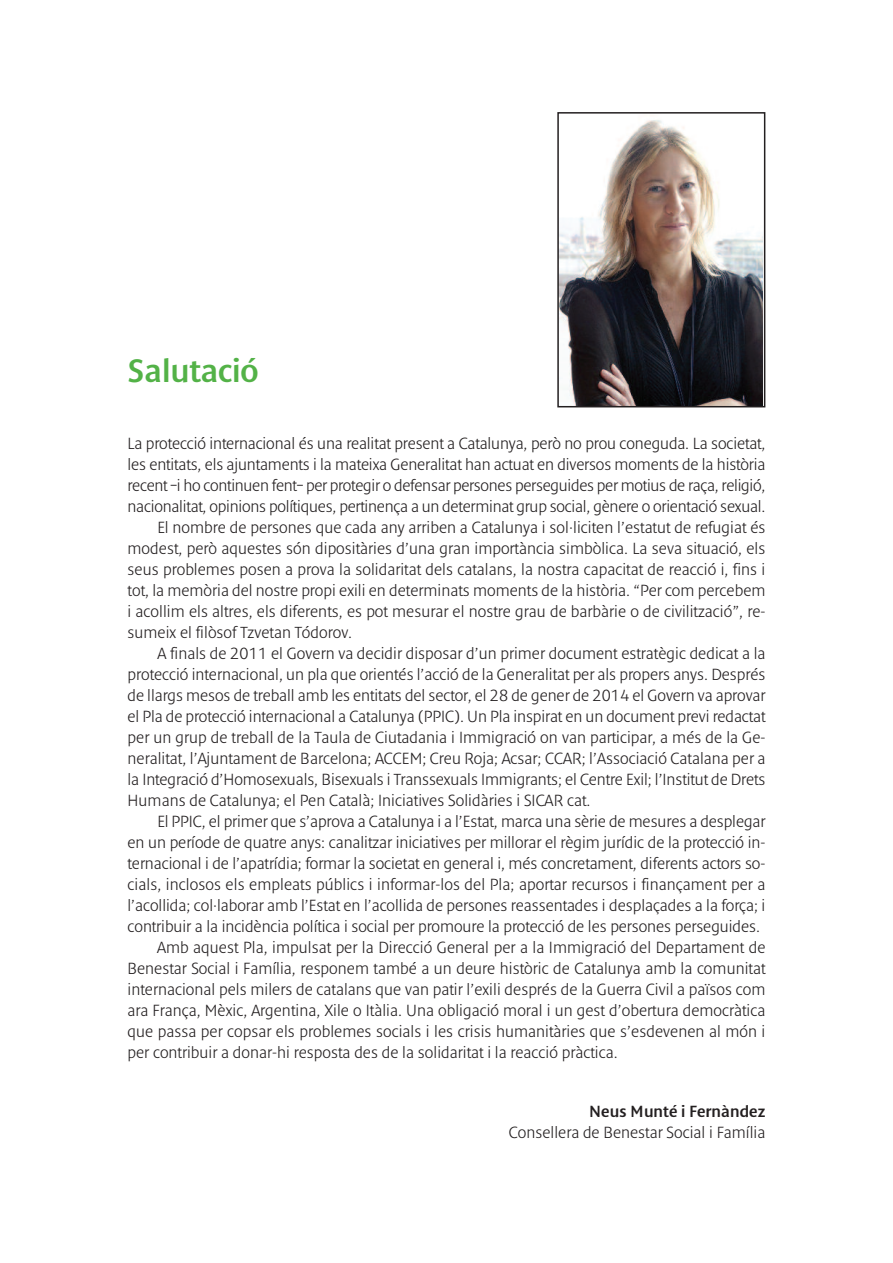
<style>
.page{position:relative;width:893px;height:1263px;background:#fff}
.page>*{position:absolute;margin:0;border:0;box-sizing:border-box;transform-origin:0 0}
.t1{font:600 33px "Denda New";color:#53b247}
.t2{font:300 16.5px/21px "Denda New";letter-spacing:.005em;color:#231f20;text-align:right}
.t3{font:300 16.5px "Denda New";letter-spacing:-.015em;color:#231f20}
.s1{font-weight:600}
</style>
<div class="page">
<img style="left:560px;top:120px;width:202px;height:284px">
<div style="left:557px;top:112px;width:208px;height:295px;border:2px solid #231f20"></div>
<p class="t1" style="left:128px;top:351px;width:133px">Salutació</p>
<p class="t2" style="left:128px;top:433px;width:639px">La protecció internacional és una realitat present a Catalunya, però no prou coneguda. La societat,</p>
<p class="t2" style="left:128px;top:454px;width:639px">les entitats, els ajuntaments i la mateixa Generalitat han actuat en diversos moments de la història</p>
<p class="t3" style="left:128px;top:476px;width:639px">recent –i ho continuen fent– per protegir o defensar persones perseguides per motius de raça, religió,</p>
<p class="t2" style="left:128px;top:496px;width:639px">nacionalitat, opinions polítiques, pertinença a un determinat grup social, gènere o orientació sexual.</p>
<p class="t2" style="left:157px;top:517px;width:610px">El nombre de persones que cada any arriben a Catalunya i sol·liciten l’estatut de refugiat és</p>
<p class="t2" style="left:128px;top:538px;width:639px">modest, però aquestes són dipositàries d’una gran importància simbòlica. La seva situació, els</p>
<p class="t2" style="left:128px;top:559px;width:639px">seus problemes posen a prova la solidaritat dels catalans, la nostra capacitat de reacció i, fins i</p>
<p class="t2" style="left:128px;top:580px;width:639px">tot, la memòria del nostre propi exili en determinats moments de la història. “Per com percebem</p>
<p class="t2" style="left:128px;top:601px;width:639px">i acollim els altres, els diferents, es pot mesurar el nostre grau de barbàrie o de civilització”, re-</p>
<p class="t2" style="left:128px;top:622px;width:226px">sumeix el filòsof Tzvetan Tódorov.</p>
<p class="t2" style="left:157px;top:643px;width:610px">A finals de 2011 el Govern va decidir disposar d’un primer document estratègic dedicat a la</p>
<p class="t2" style="left:128px;top:664px;width:639px">protecció internacional, un pla que orientés l’acció de la Generalitat per als propers anys. Després</p>
<p class="t2" style="left:128px;top:685px;width:639px">de llargs mesos de treball amb les entitats del sector, el 28 de gener de 2014 el Govern va aprovar</p>
<p class="t2" style="left:128px;top:706px;width:639px">el Pla de protecció internacional a Catalunya (PPIC). Un Pla inspirat en un document previ redactat</p>
<p class="t2" style="left:128px;top:727px;width:639px">per un grup de treball de la Taula de Ciutadania i Immigració on van participar, a més de la Ge-</p>
<p class="t2" style="left:128px;top:748px;width:639px">neralitat, l’Ajuntament de Barcelona; ACCEM; Creu Roja; Acsar; CCAR; l’Associació Catalana per a</p>
<p class="t2" style="left:128px;top:769px;width:639px">la Integració d’Homosexuals, Bisexuals i Transsexuals Immigrants; el Centre Exil; l’Institut de Drets</p>
<p class="t2" style="left:128px;top:790px;width:464px">Humans de Catalunya; el Pen Català; Iniciatives Solidàries i SICAR cat.</p>
<p class="t2" style="left:157px;top:811px;width:610px">El PPIC, el primer que s’aprova a Catalunya i a l’Estat, marca una sèrie de mesures a desplegar</p>
<p class="t2" style="left:128px;top:832px;width:639px">en un període de quatre anys: canalitzar iniciatives per millorar el règim jurídic de la protecció in-</p>
<p class="t2" style="left:128px;top:853px;width:639px">ternacional i de l’apatrídia; formar la societat en general i, més concretament, diferents actors so-</p>
<p class="t2" style="left:128px;top:874px;width:639px">cials, inclosos els empleats públics i informar-los del Pla; aportar recursos i finançament per a</p>
<p class="t2" style="left:128px;top:895px;width:639px">l’acollida; col·laborar amb l’Estat en l’acollida de persones reassentades i desplaçades a la força; i</p>
<p class="t2" style="left:128px;top:916px;width:634px">contribuir a la incidència política i social per promoure la protecció de les persones perseguides.</p>
<p class="t2" style="left:157px;top:937px;width:610px">Amb aquest Pla, impulsat per la Direcció General per a la Immigració del Departament de</p>
<p class="t2" style="left:128px;top:958px;width:639px">Benestar Social i Família, responem també a un deure històric de Catalunya amb la comunitat</p>
<p class="t2" style="left:128px;top:979px;width:639px">internacional pels milers de catalans que van patir l’exili després de la Guerra Civil a països com</p>
<p class="t2" style="left:128px;top:1000px;width:639px">ara França, Mèxic, Argentina, Xile o Itàlia. Una obligació moral i un gest d’obertura democràtica</p>
<p class="t2" style="left:128px;top:1021px;width:639px">que passa per copsar els problemes socials i les crisis humanitàries que s’esdevenen al món i</p>
<p class="t2" style="left:128px;top:1042px;width:492px">per contribuir a donar-hi resposta des de la solidaritat i la reacció pràctica.</p>
<p class="t2" style="left:509px;top:1101px;width:258px"><span class="s1">Neus Munté i Fernàndez<br></span>Consellera de Benestar Social i Família</p>
</div>
